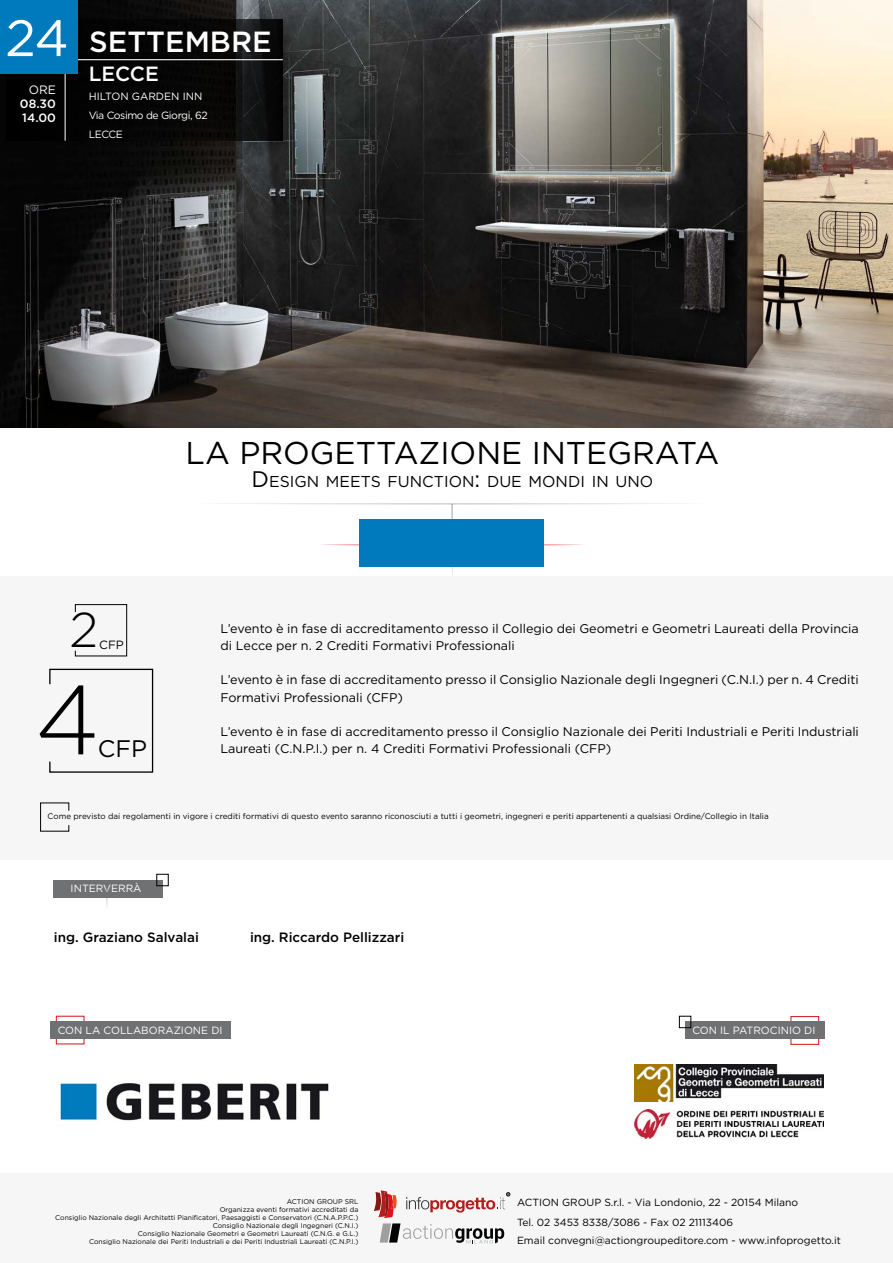
<style>
.page{position:relative;width:893px;height:1263px;background:#fff}
.page>*{position:absolute;margin:0;border:0;box-sizing:border-box;transform-origin:0 0}
.t1{font:300 97.8px "Gotham";color:#000}
.t2{font:51.15px "Gotham";color:#fff}
.t3{font:300 48.9px "Gotham";color:#000}
.t4{font:31.5px "Gotham";color:#000}
.t5{font:500 29.1px "Gotham";color:#fff}
.t6{font:24px "Gotham";color:#000}
.t7{font:500 20.55px "Gotham";color:#fff}
.t8{font:15.75px "Gotham";color:#000}
.t9{font:500 13.5px "Gotham";color:#000}
.t10{font:12.6px/17.2px "Gotham";color:#000}
.t11{font:500 12.15px/13.6px "Gotham";color:#fff}
.t12{font:12.15px "Gotham";color:#fff}
.t13{font:12px "Gotham";color:#000}
.t14{font:10.5px "Gotham";color:#fff}
.t15{font:10.5px/18.9px "Gotham";letter-spacing:-.04em;color:#fff}
.t16{font:10.35px/20.7px "Gotham";color:#000}
.t17{font:8.1px "Gotham";color:#000}
.t18{font:6.9px/7.9px "Gotham";color:#000;text-align:right}
.s1{font-size:22.5px}
</style>
<div class="page">
<svg style="left:320px;top:504px;width:265px;height:1px"></svg>
<svg style="left:321px;top:544px;width:262px;height:1px"></svg>
<hr style="left:452px;top:504px;width:1px;height:89px;background:#878787">
<div style="left:53px;top:880px;width:110px;height:17px;background:#707173"></div>
<div style="left:157px;top:874px;width:11px;height:12px;border:1px solid #000"></div>
<div style="left:0;top:1174px;width:893px;height:89px;background:#f6f6f6"></div>
<img style="left:0;top:0;width:893px;height:427px">
<svg style="left:7px;top:19px;width:276px;height:122px"></svg>
<hr style="left:77px;top:59px;width:206px;height:1px;background:#fff">
<hr style="left:65px;top:74px;width:1px;height:67px;background:#fff">
<div style="left:0;top:0;width:77px;height:74px;background:#007abd"></div>
<svg style="left:374px;top:1190px;width:136px;height:53px"></svg>
<div style="left:0;top:576px;width:893px;height:283px;background:#f6f6f6"></div>
<svg style="left:49px;top:668px;width:105px;height:105px"></svg>
<svg style="left:75px;top:604px;width:52px;height:53px"></svg>
<div style="left:50px;top:1021px;width:181px;height:17px;background:#707173"></div>
<div style="left:791px;top:1016px;width:28px;height:28px;border:1px solid #cd1719"></div>
<div style="left:685px;top:1022px;width:140px;height:17px;background:#707173"></div>
<div style="left:679px;top:1016px;width:12px;height:12px;border:1px solid #000"></div>
<svg style="left:40px;top:802px;width:29px;height:29px"></svg>
<img style="left:59px;top:1083px;width:270px;height:38px">
<img style="left:635px;top:1065px;width:189px;height:37px">
<img style="left:635px;top:1109px;width:189px;height:30px">
<div style="left:359px;top:519px;width:185px;height:47px;background:#007abd"></div>
<h2 class="t2" style="left:5px;top:5px;width:65px">24</h2>
<p class="t12" style="left:29px;top:82px;width:29px">ORE</p>
<p class="t11" style="left:20px;top:97px;width:37px">08.30<br>14.00</p>
<h3 class="t5" style="left:89px;top:22px;width:184px">SETTEMBRE</h3>
<h3 class="t7" style="left:89px;top:61px;width:72px">LECCE</h3>
<p class="t15" style="left:89px;top:87px;width:121px">HILTON GARDEN INN<br>Via Cosimo de Giorgi, 62<br>LECCE</p>
<h3 class="t4" style="left:186px;top:433px;width:535px">LA PROGETTAZIONE INTEGRATA</h3>
<p class="t8" style="left:252px;top:472px;width:403px"><span class="s1">D</span>ESIGN MEETS FUNCTION<span class="s1">:</span> DUE MONDI IN UNO</p>
<h3 class="t3" style="left:70px;top:599px;width:30px">2</h3>
<p class="t13" style="left:99px;top:637px;width:26px">CFP</p>
<h1 class="t1" style="left:35px;top:658px;width:66px">4</h1>
<h3 class="t6" style="left:98px;top:733px;width:51px">CFP</h3>
<p class="t10" style="left:220px;top:619px;width:640px">L’evento è in fase di accreditamento presso il Collegio dei Geometri e Geometri Laureati della Provincia di Lecce per n. 2 Crediti Formativi Professionali</p>
<p class="t10" style="left:220px;top:671px;width:640px">L’evento è in fase di accreditamento presso il Consiglio Nazionale degli Ingegneri (C.N.I.) per n. 4 Crediti<br>Formativi Professionali (CFP)</p>
<p class="t10" style="left:220px;top:723px;width:640px">L’evento è in fase di accreditamento presso il Consiglio Nazionale dei Periti Industriali e Periti Industriali<br>Laureati (C.N.P.I.) per n. 4 Crediti Formativi Professionali (CFP)</p>
<p class="t17" style="left:48px;top:811px;width:723px">Come previsto dai regolamenti in vigore i crediti formativi di questo evento saranno riconosciuti a tutti i geometri, ingegneri e periti appartenenti a qualsiasi Ordine/Collegio in Italia</p>
<p class="t14" style="left:71px;top:881px;width:72px">INTERVERRÀ</p>
<p class="t9" style="left:54px;top:929px;width:147px">ing. Graziano Salvalai</p>
<p class="t9" style="left:250px;top:929px;width:156px">ing. Riccardo Pellizzari</p>
<p class="t14" style="left:58px;top:1024px;width:167px">CON LA COLLABORAZIONE DI</p>
<p class="t14" style="left:692px;top:1023px;width:125px">CON IL PATROCINIO DI</p>
<p class="t18" style="left:55px;top:1197px;width:305px">ACTION GROUP SRL<br>Organizza eventi formativi accreditati da<br>Consiglio Nazionale degli Architetti Pianificatori, Paesaggisti e Conservatori (C.N.A.P.P.C.)<br>Consiglio Nazionale degli Ingegneri (C.N.I.)<br>Consiglio Nazionale Geometri e Geometri Laureati (C.N.G. e G.L.)<br>Consiglio Nazionale dei Periti Industriali e dei Periti Industriali Laureati (C.N.P.I.)</p>
<p class="t16" style="left:517px;top:1191px;width:283px">ACTION GROUP S.r.l. - Via Londonio, 22 - 20154 Milano<br>Tel. 02 3453 8338/3086 - Fax 02 21113406</p>
<p class="t16" style="left:517px;top:1229px;width:325px">Email convegni@actiongroupeditore.com - www.infoprogetto.it</p>
</div>
